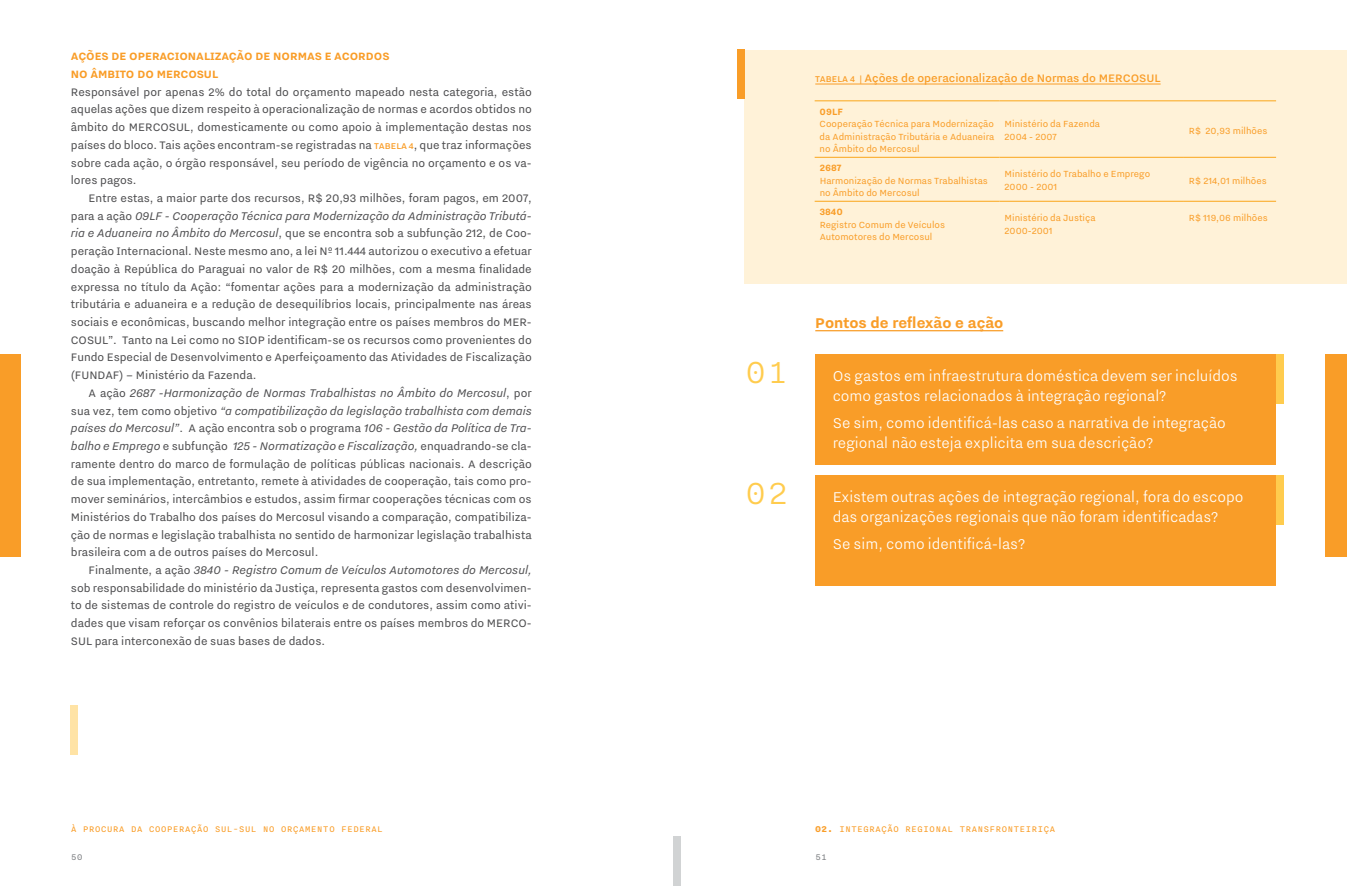
<style>
.page{position:relative;width:1347px;height:886px;background:#fff}
.page>*{position:absolute;margin:0;border:0;box-sizing:border-box;transform-origin:0 0}
.t1{font:300 37.5px "Nitti Basic";color:#ffcc4e}
.t2{font:300 17.5px/20px "Nitti Grotesk";color:#fff}
.t3{font:700 17.5px "Nitti Grotesk";color:#f99d28}
.t4{font:13.75px/17.8px "Nitti Grotesk";color:#4d4d4f;text-align:justify}
.t5{font:500 13.75px "Nitti Grotesk";color:#f99d28}
.t6{font:700 13.12px/17.8px "Nitti Grotesk";color:#f99d28}
.t7{font:11.25px/12.5px "Nitti Grotesk";color:#f99d28}
.t8{font:700 11.25px "Nitti Grotesk";color:#f99d28}
.t9{font:10px "Nitti Basic";color:#f99d28}
.t10{font:10px "Nitti Basic";color:#808285}
.s1{font-weight:500;font-size:10.62px;color:#f99d28}
.s2{font-style:italic}
.s3{font-size:10.62px}
.s4{font-family:"Nitti";font-weight:700}
</style>
<div class="page">
<div style="left:0;top:354px;width:21px;height:202px;background:#f99d28"></div>
<div style="left:744px;top:50px;width:602px;height:233px;background:#fff2d8"></div>
<hr style="left:815px;top:84px;width:345px;height:1px;background:#f99d28">
<div style="left:737px;top:50px;width:7px;height:49px;background:#f99d28"></div>
<hr style="left:814px;top:101px;width:185px;height:1px;background:#faa61a">
<hr style="left:999px;top:101px;width:184px;height:1px;background:#faa61a">
<hr style="left:1183px;top:101px;width:93px;height:1px;background:#faa61a">
<hr style="left:814px;top:157px;width:185px;height:1px;background:#faa61a">
<hr style="left:999px;top:157px;width:184px;height:1px;background:#faa61a">
<hr style="left:1183px;top:157px;width:93px;height:1px;background:#faa61a">
<hr style="left:814px;top:201px;width:185px;height:1px;background:#faa61a">
<hr style="left:999px;top:201px;width:184px;height:1px;background:#faa61a">
<hr style="left:1183px;top:201px;width:93px;height:1px;background:#faa61a">
<div style="left:1325px;top:354px;width:21px;height:202px;background:#f99d28"></div>
<div style="left:815px;top:354px;width:461px;height:110px;background:#f99d28"></div>
<div style="left:815px;top:475px;width:461px;height:111px;background:#f99d28"></div>
<div style="left:1276px;top:354px;width:7px;height:50px;background:#ffcc4e"></div>
<div style="left:1276px;top:475px;width:7px;height:50px;background:#ffcc4e"></div>
<hr style="left:815px;top:330px;width:188px;height:1px;background:#f99d28">
<div style="left:71px;top:705px;width:7px;height:50px;background:#ffe3a5"></div>
<div style="left:673px;top:836px;width:7px;height:50px;background:#d1d3d4"></div>
<p class="t6" style="left:71px;top:47px;width:320px">AÇÕES DE OPERACIONALIZAÇÃO DE NORMAS E ACORDOS<br>NO ÂMBITO DO MERCOSUL</p>
<p class="t4" style="left:71px;top:83px;width:462px">Responsável por apenas 2% do total do orçamento mapeado nesta categoria, estão aquelas ações que dizem respeito à operacionalização de normas e acordos obtidos no âmbito do MERCOSUL, domesticamente ou como apoio à implementação destas nos países do bloco. Tais ações encontram-se registradas na <span class="s1">TABELA 4</span>, que traz informações sobre cada ação, o órgão responsável, seu período de vigência no orçamento e os va&shy;lores pagos.</p>
<p class="t4" style="left:71px;top:189px;width:462px;text-indent:18px">Entre estas, a maior parte dos recursos, R$ 20,93 milhões, foram pagos, em 2007, para a ação <span class="s2">09LF - Cooperação Técnica para Modernização da Administração Tributá&shy;ria e Aduaneira no Âmbito do Mercosul</span>, que se encontra sob a subfunção 212, de Coo&shy;peração Internacional. Neste mesmo ano, a lei Nº 11.444 autorizou o executivo a efetuar doação à República do Paraguai no valor de R$ 20 milhões, com a mesma finalidade expressa no título da Ação: “fomentar ações para a modernização da administração tributária e aduaneira e a redução de desequilíbrios locais, principalmente nas áreas sociais e econômicas, buscando melhor integração entre os países membros do MER-COSUL”. Tanto na Lei como no SIOP identificam-se os recursos como provenientes do Fundo Especial de Desenvolvimento e Aperfeiçoamento das Atividades de Fiscalização (FUNDAF) – Ministério da Fazenda.</p>
<p class="t4" style="left:71px;top:384px;width:462px;text-indent:18px">A ação <span class="s2">2687 -Harmonização de Normas Trabalhistas no Âmbito do Mercosul</span>, por sua vez, tem como objetivo <span class="s2">“a compatibilização da legislação trabalhista com demais países do Mercosul”</span>. A ação encontra sob o programa <span class="s2">106 - Gestão da Política de Tra&shy;balho e Emprego</span> e subfunção <span class="s2">125 - Normatização e Fiscalização,</span> enquadrando-se cla&shy;ramente dentro do marco de formulação de políticas públicas nacionais. A descrição de sua implementação, entretanto, remete à atividades de cooperação, tais como pro&shy;mover seminários, intercâmbios e estudos, assim firmar cooperações técnicas com os Ministérios do Trabalho dos países do Mercosul visando a comparação, compatibiliza&shy;ção de normas e legislação trabalhista no sentido de harmonizar legislação trabalhista brasileira com a de outros países do Mercosul.</p>
<p class="t4" style="left:71px;top:561px;width:462px;text-indent:18px">Finalmente, a ação <span class="s2">3840 - Registro Comum de Veículos Automotores do Mercosul, </span>sob responsabilidade do ministério da Justiça, representa gastos com desenvolvimen&shy;to de sistemas de controle do registro de veículos e de condutores, assim como ativi&shy;dades que visam reforçar os convênios bilaterais entre os países membros do MERCO-SUL para interconexão de suas bases de dados.</p>
<p class="t5" style="left:815px;top:70px;width:347px"><span class="s3">TABELA 4 |</span> Ações de operacionalização de Normas do MERCOSUL</p>
<p class="t8" style="left:819px;top:105px;width:25px">09LF</p>
<p class="t7" style="left:819px;top:118px;width:176px;text-align:justify">Cooperação Técnica para Modernização da Administração Tributária e Aduaneira no Âmbito do Mercosul</p>
<p class="t7" style="left:1004px;top:118px;width:97px">Ministério da Fazenda<br>2004 - 2007</p>
<p class="t7" style="left:1188px;top:124px;width:80px">R$ 20,93 milhões</p>
<p class="t8" style="left:819px;top:162px;width:23px">2687</p>
<p class="t7" style="left:819px;top:174px;width:170px">Harmonização de Normas Trabalhistas no Âmbito do Mercosul</p>
<p class="t7" style="left:1004px;top:168px;width:147px">Ministério do Trabalho e Emprego<br>2000 - 2001</p>
<p class="t7" style="left:1188px;top:174px;width:79px">R$ 214,01 milhões</p>
<p class="t8" style="left:819px;top:205px;width:25px">3840</p>
<p class="t7" style="left:819px;top:218px;width:127px">Registro Comum de Veículos<br>Automotores do Mercosul</p>
<p class="t7" style="left:1004px;top:212px;width:92px">Ministério da Justiça<br>2000-2001</p>
<p class="t7" style="left:1188px;top:212px;width:80px">R$ 119,06 milhões</p>
<h1 class="t1" style="left:744px;top:351px;width:46px">01</h1>
<h1 class="t1" style="left:744px;top:472px;width:46px">02</h1>
<p class="t3" style="left:815px;top:313px;width:190px">Pontos de reflexão e ação</p>
<p class="t2" style="left:832px;top:365px;width:406px">Os gastos em infraestrutura doméstica devem ser incluídos como gastos relacionados à integração regional?</p>
<p class="t2" style="left:832px;top:412px;width:395px">Se sim, como identificá-las caso a narrativa de integração regional não esteja explicita em sua descrição?</p>
<p class="t2" style="left:832px;top:486px;width:412px">Existem outras ações de integração regional, fora do escopo das organizações regionais que não foram identificadas?</p>
<p class="t2" style="left:832px;top:533px;width:194px">Se sim, como identificá-las?</p>
<p class="t9" style="left:71px;top:823px;width:314px">À PROCURA DA COOPERAÇÃO SUL-SUL NO ORÇAMENTO FEDERAL</p>
<p class="t9" style="left:815px;top:824px;width:242px"><span class="s4">02.</span> INTEGRAÇÃO REGIONAL TRANSFRONTEIRIÇA</p>
<p class="t10" style="left:71px;top:851px;width:13px">50</p>
<p class="t10" style="left:815px;top:851px;width:13px">51</p>
</div>
